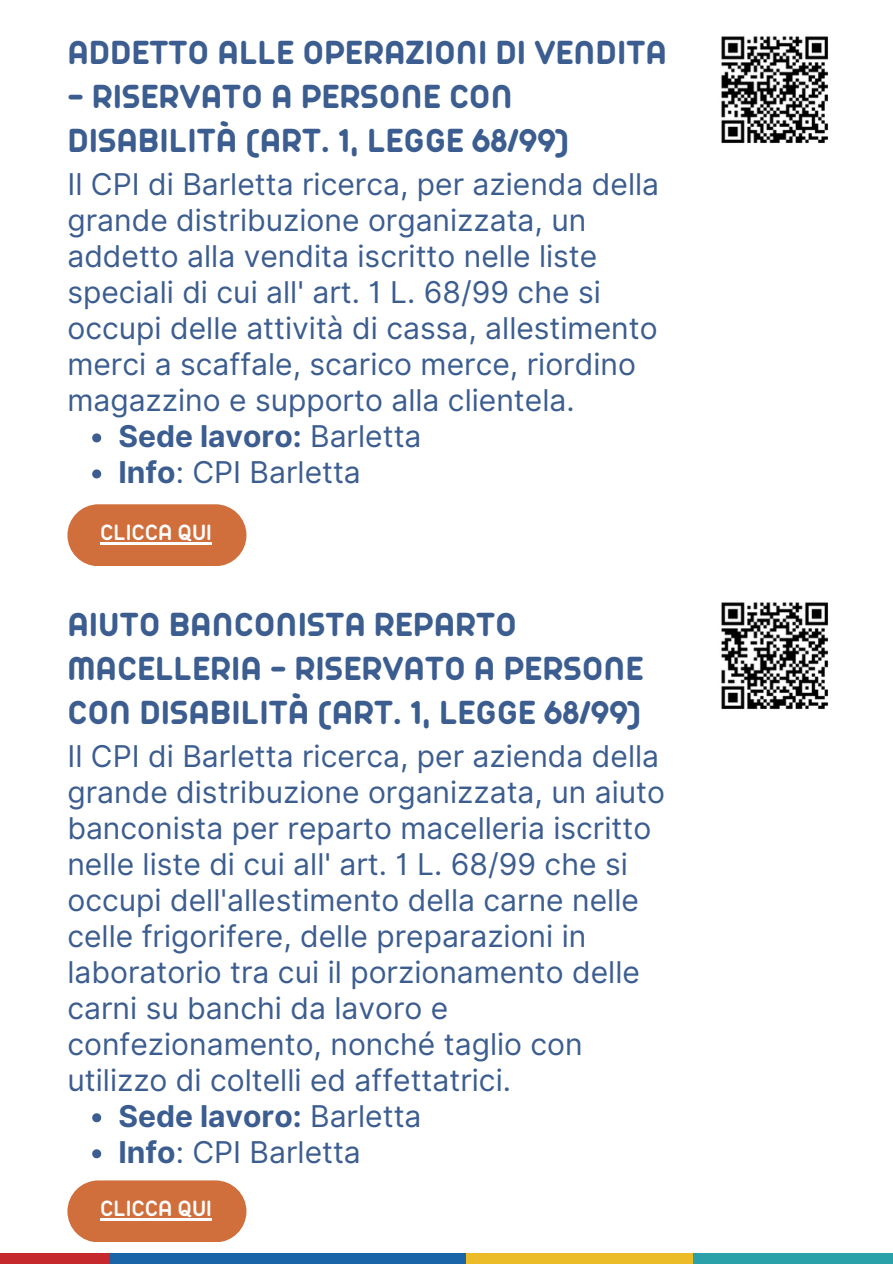
<style>
.page{position:relative;width:893px;height:1264px;background:#fff}
.page>*{position:absolute;margin:0;border:0;box-sizing:border-box;transform-origin:0 0}
.t1{font:700 36px/43.8px "Arista Pro";color:#3c5d90}
.t2{font:30px "Inter";color:#3c5d90}
.t3{font:700 30px "Inter";color:#3c5d90}
.t4{font:600 24px "Arista Pro";color:#fff}
.s1{font-weight:400}
.s2{font-weight:700}
</style>
<div class="page">
<div style="left:693px;top:1253px;width:199px;height:10px;background:#2aa0a8"></div>
<div style="left:335px;top:1253px;width:357px;height:10px;background:#ebbb28"></div>
<div style="left:0;top:1253px;width:143px;height:10px;background:#c5292c"></div>
<div style="left:109px;top:1253px;width:356px;height:10px;background:#1965a8"></div>
<svg style="left:92px;top:433px;width:9px;height:9px"></svg>
<svg style="left:92px;top:469px;width:9px;height:9px"></svg>
<svg style="left:92px;top:1113px;width:9px;height:9px"></svg>
<svg style="left:92px;top:1149px;width:9px;height:9px"></svg>
<img style="left:721px;top:36px;width:107px;height:107px">
<div style="left:67px;top:504px;width:179px;height:62px;background:#d06e3c;border-radius:31px"></div>
<hr style="left:100px;top:542px;width:112px;height:3px;background:#fff">
<div style="left:67px;top:1180px;width:179px;height:62px;background:#d06e3c;border-radius:31px"></div>
<hr style="left:100px;top:1218px;width:112px;height:2px;background:#fff">
<img style="left:721px;top:602px;width:107px;height:107px">
<p class="t1" style="left:67px;top:34px;width:600px">ADDETTO ALLE OPERAZIONI DI VENDITA</p>
<p class="t1" style="left:67px;top:78px;width:504px">- RISERVATO A PERSONE CON<br>DISABILITÀ (ART. 1, LEGGE 68/99)</p>
<p class="t2" style="left:67px;top:166px;width:593px">Il CPI di Barletta ricerca, per azienda della</p>
<p class="t2" style="left:67px;top:202px;width:520px">grande distribuzione organizzata, un</p>
<p class="t2" style="left:67px;top:238px;width:531px">addetto alla vendita iscritto nelle liste</p>
<p class="t2" style="left:67px;top:274px;width:535px">speciali di cui all' art. 1 L. 68/99 che si</p>
<p class="t2" style="left:67px;top:310px;width:591px">occupi delle attività di cassa, allestimento</p>
<p class="t2" style="left:67px;top:346px;width:570px">merci a scaffale, scarico merce, riordino</p>
<p class="t2" style="left:67px;top:382px;width:508px">magazzino e supporto alla clientela.</p>
<p class="t3" style="left:118px;top:418px;width:304px">Sede lavoro: <span class="s1">Barletta</span></p>
<p class="t2" style="left:118px;top:454px;width:244px"><span class="s2">Info</span>: CPI Barletta</p>
<p class="t4" style="left:100px;top:525px;width:113px">CLICCA QUI</p>
<p class="t1" style="left:67px;top:605px;width:577px">AIUTO BANCONISTA REPARTO<br>MACELLERIA - RISERVATO A PERSONE<br>CON DISABILITÀ (ART. 1, LEGGE 68/99)</p>
<p class="t2" style="left:67px;top:737px;width:593px">Il CPI di Barletta ricerca, per azienda della</p>
<p class="t2" style="left:67px;top:773px;width:599px">grande distribuzione organizzata, un aiuto</p>
<p class="t2" style="left:67px;top:809px;width:585px">banconista per reparto macelleria iscritto</p>
<p class="t2" style="left:67px;top:845px;width:562px">nelle liste di cui all' art. 1 L. 68/99 che si</p>
<p class="t2" style="left:67px;top:881px;width:573px">occupi dell'allestimento della carne nelle</p>
<p class="t2" style="left:67px;top:917px;width:520px">celle frigorifere, delle preparazioni in</p>
<p class="t2" style="left:67px;top:953px;width:574px">laboratorio tra cui il porzionamento delle</p>
<p class="t2" style="left:67px;top:989px;width:382px">carni su banchi da lavoro e</p>
<p class="t2" style="left:67px;top:1025px;width:517px">confezionamento, nonché taglio con</p>
<p class="t2" style="left:67px;top:1061px;width:445px">utilizzo di coltelli ed affettatrici.</p>
<p class="t3" style="left:118px;top:1097px;width:304px">Sede lavoro: <span class="s1">Barletta</span></p>
<p class="t2" style="left:118px;top:1133px;width:244px"><span class="s2">Info</span>: CPI Barletta</p>
<p class="t4" style="left:100px;top:1201px;width:113px">CLICCA QUI</p>
</div>
